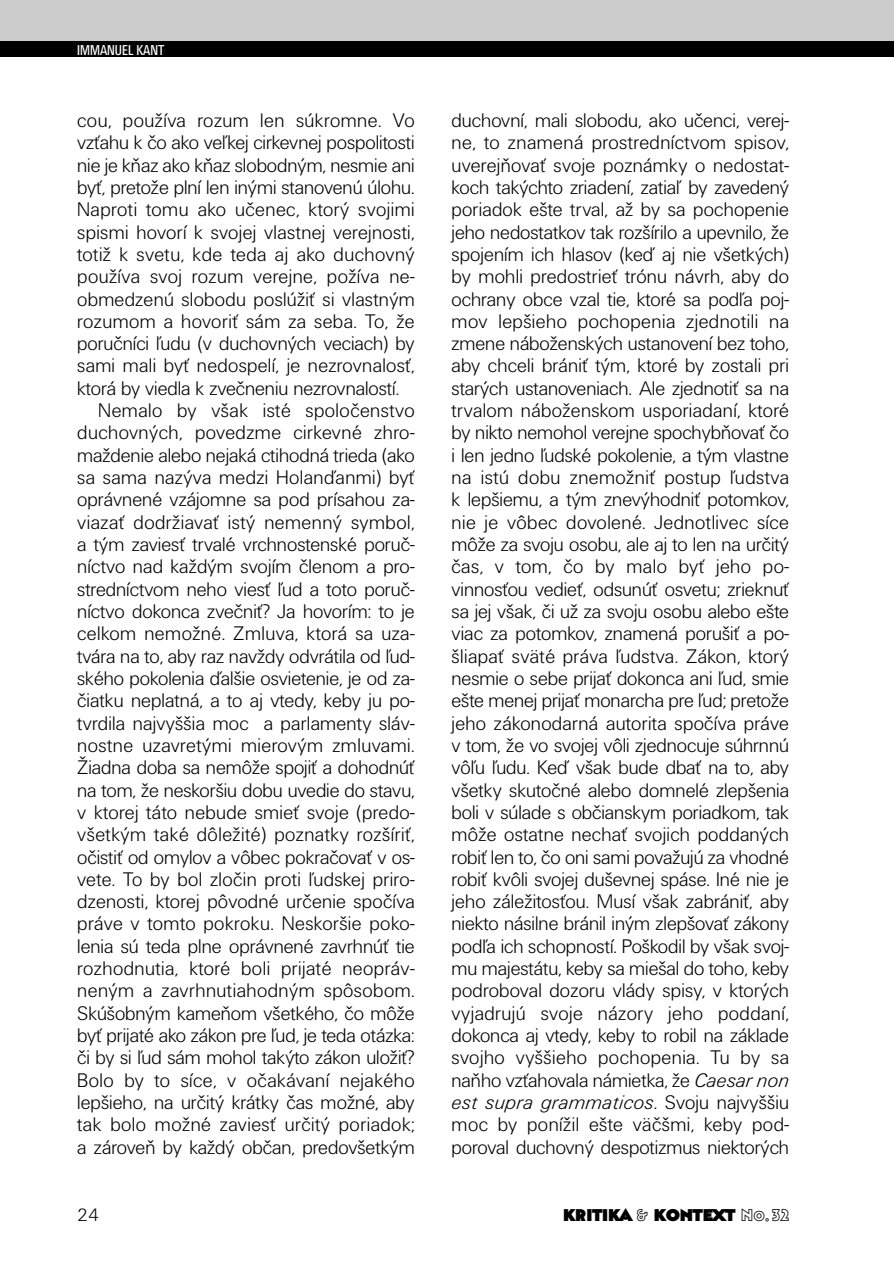
<style>
.page{position:relative;width:894px;height:1264px;background:#fff}
.page>*{position:absolute;margin:0;border:0;box-sizing:border-box;transform-origin:0 0}
.t1{font:300 20.4px/22.4px "Unitus DCE";letter-spacing:.005em;color:#000;text-align:justify}
.t2{font:300 20.4px "Unitus DCE";letter-spacing:.025em;color:#000}
.t3{font:300 18.6px "Unitus DCE";color:#000}
.t4{font:16.8px "Bahnhof Ultra";color:#000}
.t5{font:condensed 14.8px "Unitus TCE";color:#fff}
.s1{font-style:italic}
.s2{font-family:"Bahnhof Outline"}
</style>
<div class="page">
<div style="left:0;top:0;width:894px;height:47px;background:#ccc"></div>
<div style="left:0;top:41px;width:894px;height:16px;background:#000"></div>
<p class="t5" style="left:77px;top:44px;width:89px">IMMANUEL KANT</p>
<p class="t2" style="left:77px;top:112px;width:339px">cou, používa rozum len súkromne. Vo</p>
<p class="t1" style="left:77px;top:133px;width:339px">vzťahu k čo ako veľkej cirkevnej pospolitosti</p>
<p class="t1" style="left:77px;top:155px;width:339px">nie je kňaz ako kňaz slobodným, nesmie ani</p>
<p class="t1" style="left:77px;top:177px;width:339px">byť, pretože plní len inými stanovenú úlohu.</p>
<p class="t2" style="left:77px;top:202px;width:339px">Naproti tomu ako učenec, ktorý svojimi</p>
<p class="t1" style="left:77px;top:222px;width:339px">spismi hovorí k svojej vlastnej verejnosti,</p>
<p class="t2" style="left:77px;top:246px;width:339px">totiž k svetu, kde teda aj ako duchovný</p>
<p class="t2" style="left:77px;top:269px;width:339px">používa svoj rozum verejne, požíva ne-</p>
<p class="t1" style="left:77px;top:289px;width:339px">obmedzenú slobodu poslúžiť si vlastným</p>
<p class="t2" style="left:77px;top:313px;width:339px">rozumom a hovoriť sám za seba. To, že</p>
<p class="t1" style="left:77px;top:334px;width:339px">poručníci ľudu (v duchovných veciach) by</p>
<p class="t1" style="left:77px;top:356px;width:339px">sami mali byť nedospelí, je nezrovnalosť,</p>
<p class="t1" style="left:77px;top:378px;width:323px">ktorá by viedla k zvečneniu nezrovnalostí.</p>
<p class="t2" style="left:98px;top:403px;width:318px">Nemalo by však isté spoločenstvo</p>
<p class="t2" style="left:77px;top:425px;width:339px">duchovných, povedzme cirkevné zhro-</p>
<p class="t1" style="left:77px;top:445px;width:339px">maždenie alebo nejaká ctihodná trieda (ako</p>
<p class="t1" style="left:77px;top:468px;width:339px">sa sama nazýva medzi Holanďanmi) byť</p>
<p class="t1" style="left:77px;top:490px;width:339px">oprávnené vzájomne sa pod prísahou za-</p>
<p class="t2" style="left:77px;top:514px;width:339px">viazať dodržiavať istý nemenný symbol,</p>
<p class="t1" style="left:77px;top:535px;width:339px">a tým zaviesť trvalé vrchnostenské poruč-</p>
<p class="t1" style="left:77px;top:557px;width:339px">níctvo nad každým svojím členom a pro-</p>
<p class="t1" style="left:77px;top:579px;width:339px">stredníctvom neho viesť ľud a toto poruč-</p>
<p class="t1" style="left:77px;top:601px;width:339px">níctvo dokonca zvečniť? Ja hovorím: to je</p>
<p class="t2" style="left:77px;top:626px;width:339px">celkom nemožné. Zmluva, ktorá sa uza-</p>
<p class="t1" style="left:77px;top:646px;width:339px">tvára na to, aby raz navždy odvrátila od ľud-</p>
<p class="t1" style="left:77px;top:668px;width:339px">ského pokolenia ďalšie osvietenie, je od za-</p>
<p class="t1" style="left:77px;top:691px;width:339px">čiatku neplatná, a to aj vtedy, keby ju po-</p>
<p class="t1" style="left:77px;top:713px;width:339px">tvrdila najvyššia moc a parlamenty sláv-</p>
<p class="t2" style="left:77px;top:737px;width:339px">nostne uzavretými mierovým zmluvami.</p>
<p class="t1" style="left:77px;top:758px;width:339px">Žiadna doba sa nemôže spojiť a dohodnúť</p>
<p class="t1" style="left:77px;top:780px;width:339px">na tom, že neskoršiu dobu uvedie do stavu,</p>
<p class="t1" style="left:77px;top:802px;width:339px">v ktorej táto nebude smieť svoje (predo-</p>
<p class="t2" style="left:77px;top:827px;width:339px">všetkým také dôležité) poznatky rozšíriť,</p>
<p class="t1" style="left:77px;top:847px;width:339px">očistiť od omylov a vôbec pokračovať v os-</p>
<p class="t1" style="left:77px;top:869px;width:339px">vete. To by bol zločin proti ľudskej priro-</p>
<p class="t1" style="left:77px;top:892px;width:339px">dzenosti, ktorej pôvodné určenie spočíva</p>
<p class="t2" style="left:77px;top:916px;width:339px">práve v tomto pokroku. Neskoršie poko-</p>
<p class="t1" style="left:77px;top:936px;width:339px">lenia sú teda plne oprávnené zavrhnúť tie</p>
<p class="t2" style="left:77px;top:961px;width:339px">rozhodnutia, ktoré boli prijaté neopráv-</p>
<p class="t2" style="left:77px;top:983px;width:339px">neným a zavrhnutiahodným spôsobom.</p>
<p class="t1" style="left:77px;top:1003px;width:339px">Skúšobným kameňom všetkého, čo môže</p>
<p class="t1" style="left:77px;top:1026px;width:339px">byť prijaté ako zákon pre ľud, je teda otázka:</p>
<p class="t1" style="left:77px;top:1048px;width:339px">či by si ľud sám mohol takýto zákon uložiť?</p>
<p class="t2" style="left:77px;top:1072px;width:339px">Bolo by to síce, v očakávaní nejakého</p>
<p class="t1" style="left:77px;top:1093px;width:339px">lepšieho, na určitý krátky čas možné, aby</p>
<p class="t2" style="left:77px;top:1117px;width:339px">tak bolo možné zaviesť určitý poriadok;</p>
<p class="t1" style="left:77px;top:1137px;width:339px">a zároveň by každý občan, predovšetkým</p>
<p class="t1" style="left:452px;top:110px;width:339px">duchovní, mali slobodu, ako učenci, verej&shy;ne, to znamená prostredníctvom spisov, uverejňovať svoje poznámky o nedostat&shy;koch takýchto zriadení, zatiaľ by zavedený poriadok ešte trval, až by sa pochopenie jeho nedostatkov tak rozšírilo a upevnilo, že spojením ich hlasov (keď aj nie všetkých) by mohli predostrieť trónu návrh, aby do ochrany obce vzal tie, ktoré sa podľa poj&shy;mov lepšieho pochopenia zjednotili na zmene náboženských ustanovení bez toho, aby chceli brániť tým, ktoré by zostali pri starých ustanoveniach. Ale zjednotiť sa na trvalom náboženskom usporiadaní, ktoré by nikto nemohol verejne spochybňovať čo i len jedno ľudské pokolenie, a tým vlastne na istú dobu znemožniť postup ľudstva k lepšiemu, a tým znevýhodniť potomkov, nie je vôbec dovolené. Jednotlivec síce môže za svoju osobu, ale aj to len na určitý čas, v tom, čo by malo byť jeho po&shy;vinnosťou vedieť, odsunúť osvetu; zrieknuť sa jej však, či už za svoju osobu alebo ešte viac za potomkov, znamená porušiť a po&shy;šliapať sväté práva ľudstva. Zákon, ktorý nesmie o sebe prijať dokonca ani ľud, smie ešte menej prijať monarcha pre ľud; pretože jeho zákonodarná autorita spočíva práve v tom, že vo svojej vôli zjednocuje súhrnnú vôľu ľudu. Keď však bude dbať na to, aby všetky skutočné alebo domnelé zlepšenia boli v súlade s občianskym poriadkom, tak môže ostatne nechať svojich poddaných robiť len to, čo oni sami považujú za vhodné robiť kvôli svojej duševnej spáse. Iné nie je jeho záležitosťou. Musí však zabrániť, aby niekto násilne bránil iným zlepšovať zákony podľa ich schopností. Poškodil by však svoj&shy;mu majestátu, keby sa miešal do toho, keby podroboval dozoru vlády spisy, v ktorých vyjadrujú svoje názory jeho poddaní, dokonca aj vtedy, keby to robil na základe svojho vyššieho pochopenia. Tu by sa naňho vzťahovala námietka, že <span class="s1">Caesar non est supra grammaticos</span>. Svoju najvyššiu moc by ponížil ešte väčšmi, keby pod&shy;poroval duchovný despotizmus niektorých</p>
<p class="t3" style="left:77px;top:1207px;width:24px">24</p>
<p class="t4" style="left:563px;top:1205px;width:227px">KRITIKA <span class="s2">&amp;</span> KONTEXT <span class="s2">No.32</span></p>
</div>
